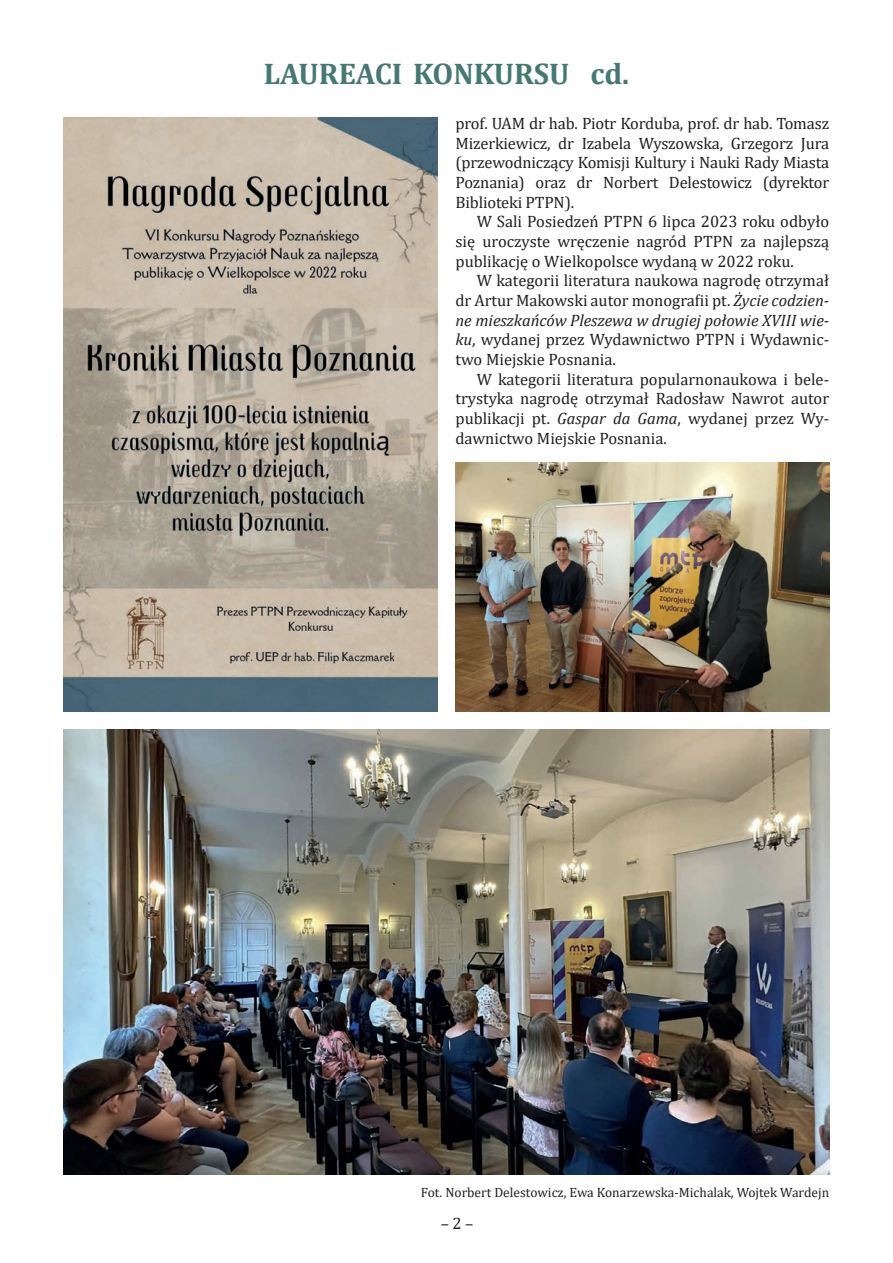
<style>
.page{position:relative;width:893px;height:1263px;background:#fff}
.page>*{position:absolute;margin:0;border:0;box-sizing:border-box;transform-origin:0 0}
.t1{font:700 30px "Cambria";color:#447972}
.t2{font:16.5px/19.6px "Cambria";color:#231f20;text-align:justify}
.t3{font:13.5px "Cambria";color:#231f20}
.s1{font-style:italic}
</style>
<div class="page">
<img style="left:64px;top:730px;width:765px;height:444px">
<img style="left:455px;top:462px;width:374px;height:249px">
<img style="left:64px;top:117px;width:374px;height:594px">
<h1 class="t1" style="left:264px;top:53px;width:367px">LAUREACI KONKURSU cd.</h1>
<p class="t2" style="left:455px;top:114px;width:375px">prof. UAM dr hab. Piotr Korduba, prof. dr hab. Tomasz Mizerkiewicz, dr Izabela Wyszowska, Grzegorz Jura (przewodniczący Komisji Kultury i Nauki Rady Miasta Poznania) oraz dr Norbert Delestowicz (dyrektor Biblioteki PTPN).</p>
<p class="t2" style="left:455px;top:212px;width:375px;text-indent:21px">W Sali Posiedzeń PTPN 6 lipca 2023 roku odbyło się uroczyste wręczenie nagród PTPN za najlepszą publikację o Wielkopolsce wydaną w 2022 roku.</p>
<p class="t2" style="left:455px;top:271px;width:375px;text-indent:21px">W kategorii literatura naukowa nagrodę otrzymał dr Artur Makowski autor monografii pt. <span class="s1">Życie codzien&shy;ne mieszkańców Pleszewa w drugiej połowie XVIII wie&shy;ku</span>, wydanej przez Wydawnictwo PTPN i Wydawnic&shy;two Miejskie Posnania.</p>
<p class="t2" style="left:455px;top:369px;width:375px;text-indent:21px">W kategorii literatura popularnonaukowa i bele&shy;trystyka nagrodę otrzymał Radosław Nawrot autor publikacji pt. <span class="s1">Gaspar da Gama</span>, wydanej przez Wy&shy;dawnictwo Miejskie Posnania.</p>
<p class="t3" style="left:421px;top:1184px;width:410px">Fot. Norbert Delestowicz, Ewa Konarzewska-Michalak, Wojtek Wardejn</p>
<p class="t2" style="left:441px;top:1213px;width:34px">– 2 –</p>
</div>
